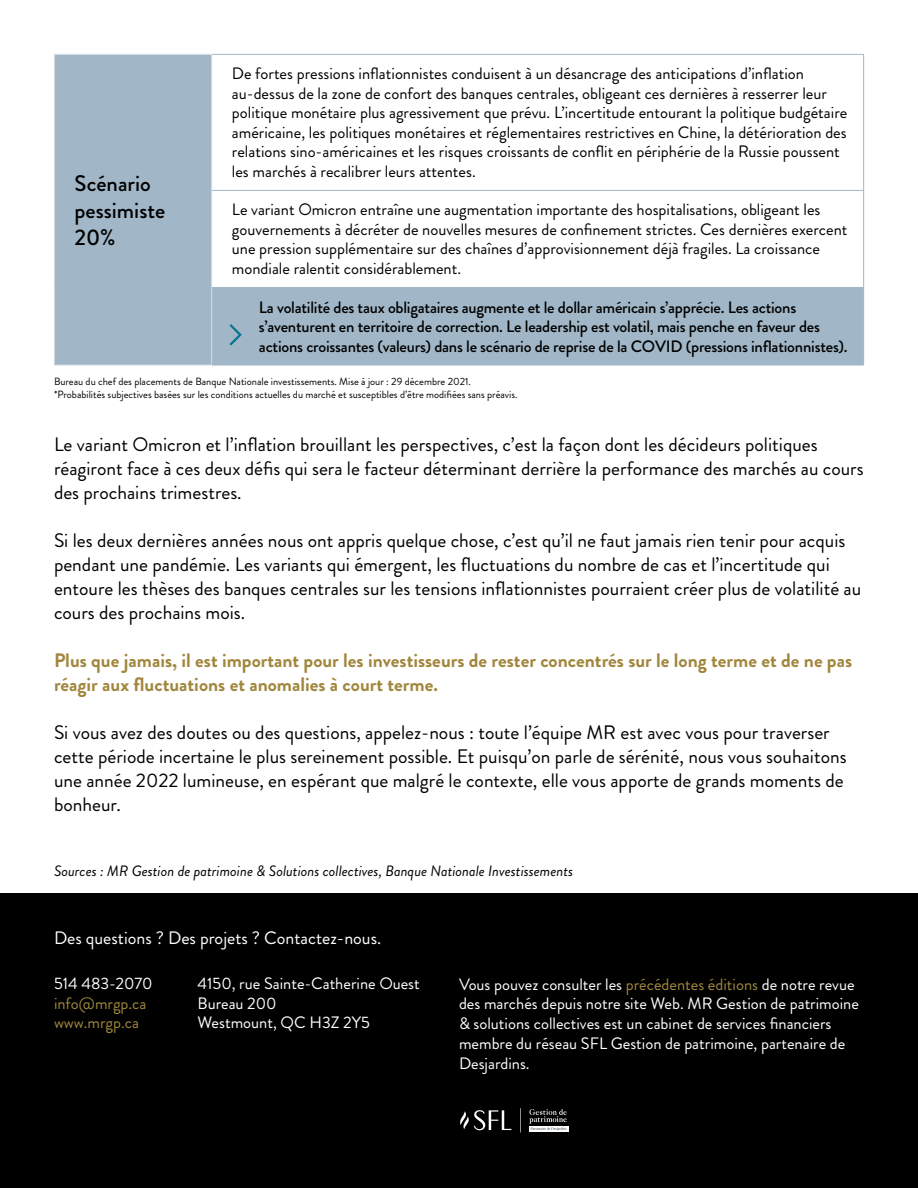
<style>
.page{position:relative;width:918px;height:1188px;background:#fff}
.page>*{position:absolute;margin:0;border:0;box-sizing:border-box;transform-origin:0 0}
.t1{font:500 22.5px/27px "Brandon Grotesque";color:#000}
.t2{font:19.5px/24px "Brandon Grotesque";color:#000}
.t3{font:700 19.5px/24px "Brandon Grotesque";color:#a1873d}
.t4{font:18px "Brandon Grotesque";color:#fff}
.t5{font:16.5px/19.5px "Brandon Grotesque";color:#000}
.t6{font:16.5px/19.8px "Brandon Grotesque";color:#fff}
.t7{font:500 16.5px/19.5px "Brandon Grotesque";letter-spacing:-.015em;color:#000}
.t8{font:16.5px/19.8px "Brandon Grotesque";color:#a1883c}
.t9{font:italic 15px "Brandon Grotesque";color:#000}
.t10{font:10.5px/12.6px "Brandon Grotesque";color:#000}
.s1{color:#a1883c}
</style>
<div class="page">
<div style="left:0;top:894px;width:918px;height:294px;background:#000"></div>
<svg style="left:460px;top:1110px;width:51px;height:21px"></svg>
<svg style="left:520px;top:1108px;width:1px;height:24px"></svg>
<div style="left:529px;top:1126px;width:39px;height:6px;background:#fff"></div>
<svg style="left:529px;top:1109px;width:38px;height:22px"></svg>
<svg style="left:55px;top:55px;width:808px;height:310px"></svg>
<hr style="left:212px;top:54px;width:652px;height:1px;background:#a2b8c7">
<hr style="left:863px;top:55px;width:1px;height:135px;background:#a2b8c7">
<hr style="left:212px;top:190px;width:652px;height:1px;background:#a2b8c7">
<hr style="left:863px;top:191px;width:1px;height:96px;background:#a2b8c7">
<hr style="left:212px;top:287px;width:652px;height:1px;background:#a2b8c7">
<hr style="left:863px;top:288px;width:1px;height:77px;background:#a2b8c7">
<hr style="left:212px;top:365px;width:652px;height:1px;background:#a2b8c7">
<hr style="left:54px;top:54px;width:158px;height:1px;background:#d5dde4">
<hr style="left:54px;top:55px;width:1px;height:135px;background:#d5dde4">
<hr style="left:211px;top:55px;width:1px;height:135px;background:#d5dde4">
<hr style="left:54px;top:190px;width:1px;height:97px;background:#d5dde4">
<hr style="left:211px;top:190px;width:1px;height:97px;background:#d5dde4">
<hr style="left:54px;top:287px;width:1px;height:78px;background:#d5dde4">
<hr style="left:211px;top:287px;width:1px;height:78px;background:#d5dde4">
<hr style="left:54px;top:365px;width:158px;height:1px;background:#d5dde4">
<svg style="left:229px;top:324px;width:13px;height:22px"></svg>
<p class="t1" style="left:75px;top:170px;width:92px">Scénario pessimiste<br>20%</p>
<p class="t5" style="left:232px;top:64px;width:617px">De fortes pressions inflationnistes conduisent à un désancrage des anticipations d’inflation au-dessus de la zone de confort des banques centrales, obligeant ces dernières à resserrer leur politique monétaire plus agressivement que prévu. L’incertitude entourant la politique budgétaire américaine, les politiques monétaires et réglementaires restrictives en Chine, la détérioration des relations sino-américaines et les risques croissants de conflit en périphérie de la Russie poussent les marchés à recalibrer leurs attentes.</p>
<p class="t5" style="left:232px;top:200px;width:617px">Le variant Omicron entraîne une augmentation importante des hospitalisations, obligeant les gouvernements à décréter de nouvelles mesures de confinement strictes. Ces dernières exercent une pression supplémentaire sur des chaînes d’approvisionnement déjà fragiles. La croissance mondiale ralentit considérablement.</p>
<p class="t7" style="left:259px;top:297px;width:590px">La volatilité des taux obligataires augmente et le dollar américain s’apprécie. Les actions s’aventurent en territoire de correction. Le leadership est volatil, mais penche en faveur des actions croissantes (valeurs) dans le scénario de reprise de la COVID (pressions inflationnistes).</p>
<p class="t10" style="left:54px;top:376px;width:465px">Bureau du chef des placements de Banque Nationale investissements. Mise à jour : 29 décembre 2021. *Probabilités subjectives basées sur les conditions actuelles du marché et susceptibles d’être modifiées sans préavis.</p>
<p class="t2" style="left:54px;top:432px;width:811px">Le variant Omicron et l’inflation brouillant les perspectives, c’est la façon dont les décideurs politiques réagiront face à ces deux défis qui sera le facteur déterminant derrière la performance des marchés au cours des prochains trimestres.</p>
<p class="t2" style="left:54px;top:528px;width:809px">Si les deux dernières années nous ont appris quelque chose, c’est qu’il ne faut jamais rien tenir pour acquis pendant une pandémie. Les variants qui émergent, les fluctuations du nombre de cas et l’incertitude qui entoure les thèses des banques centrales sur les tensions inflationnistes pourraient créer plus de volatilité au cours des prochains mois.</p>
<p class="t3" style="left:54px;top:648px;width:800px">Plus que jamais, il est important pour les investisseurs de rester concentrés sur le long terme et de ne pas réagir aux fluctuations et anomalies à court terme.</p>
<p class="t2" style="left:54px;top:720px;width:794px">Si vous avez des doutes ou des questions, appelez-nous : toute l’équipe MR est avec vous pour traverser cette période incertaine le plus sereinement possible. Et puisqu’on parle de sérénité, nous vous souhaitons une année 2022 lumineuse, en espérant que malgré le contexte, elle vous apporte de grands moments de bonheur.</p>
<p class="t9" style="left:54px;top:861px;width:521px">Sources : MR Gestion de patrimoine &amp; Solutions collectives, Banque Nationale Investissements</p>
<p class="t4" style="left:54px;top:926px;width:329px">Des questions ? Des projets ? Contactez-nous.</p>
<p class="t6" style="left:54px;top:974px;width:100px">514 483-2070</p>
<p class="t8" style="left:54px;top:993px;width:94px">info@mrgp.ca www.mrgp.ca</p>
<p class="t6" style="left:198px;top:974px;width:224px">4150, rue Sainte-Catherine Ouest<br>Bureau 200<br>Westmount, QC H3Z 2Y5</p>
<p class="t6" style="left:459px;top:974px;width:402px">Vous pouvez consulter les <span class="s1">précédentes éditions</span> de notre revue des marchés depuis notre site Web. MR Gestion de patrimoine &amp; solutions collectives est un cabinet de services financiers membre du réseau SFL Gestion de patrimoine, partenaire de Desjardins.</p>
</div>
